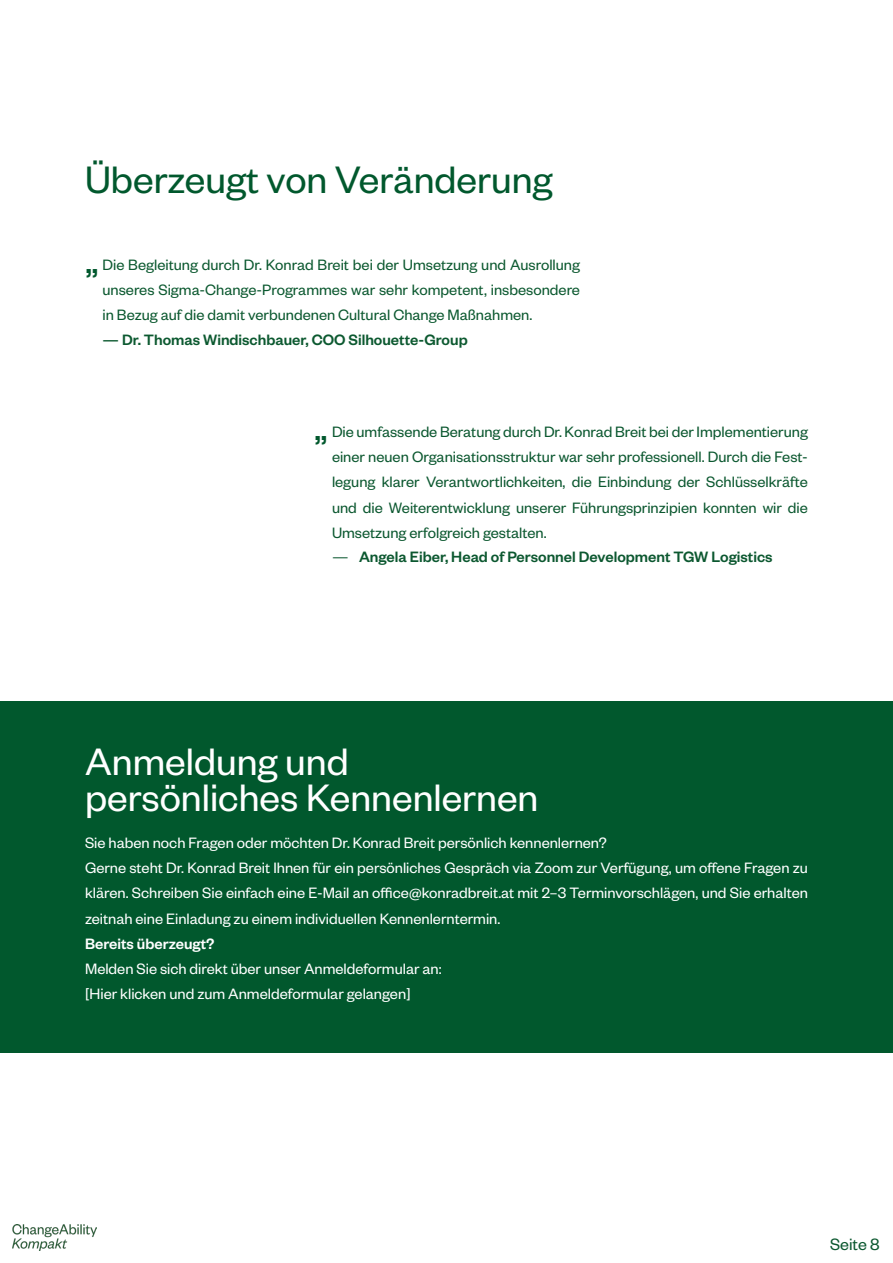
<style>
.page{position:relative;width:893px;height:1263px;background:#fff}
.page>*{position:absolute;margin:0;border:0;box-sizing:border-box;transform-origin:0 0}
.t1{font:42px/36px "Founders Grotesk";color:#fff}
.t2{font:42px "Founders Grotesk";color:#01582d}
.t3{font:18px "Founders Grotesk";color:#0c5830}
.Fliesstext{font:16.5px/25.2px "Founders Grotesk";color:#fff;text-align:justify}
.Fliesstext-2{font:16.5px/25.2px "Founders Grotesk";color:#0c5830;text-align:justify}
.t4{font:16.5px/25.2px "Founders Grotesk";color:#0c5930;text-align:justify}
.t5{font:500 16.5px "Founders Grotesk";color:#0c5830}
.t6{font:500 16.5px "Founders Grotesk";color:#0c5930}
.Fliesstext-3{font:500 16.5px "Founders Grotesk";color:#fff}
.s1{font-weight:400}
</style>
<div class="page">
<img style="left:13px;top:1225px;width:83px;height:25px">
<div style="left:0;top:701px;width:893px;height:351px;background:#01582d"></div>
<h1 class="t2" style="left:85px;top:154px;width:469px">Überzeugt von Veränderung</h1>
<p class="t4" style="left:103px;top:251px;width:479px">Die Begleitung durch Dr. Konrad Breit bei der Umsetzung und Ausrollung unseres Sigma-Change-Programmes war sehr kompetent, insbesondere in Bezug auf die damit verbundenen Cultural Change Maßnahmen.</p>
<p class="t6" style="left:103px;top:330px;width:367px">— Dr. Thomas Windischbauer, COO Silhouette-Group</p>
<h1 class="t2" style="left:85px;top:233px;width:15px">„</h1>
<p class="Fliesstext-2" style="left:332px;top:418px;width:477px">Die umfassende Beratung durch Dr. Konrad Breit bei der Implementierung einer neuen Organisationsstruktur war sehr professionell. Durch die Fest&shy;legung klarer Verantwortlichkeiten, die Einbindung der Schlüsselkräfte und die Weiterentwicklung unserer Führungsprinzipien konnten wir die Umsetzung erfolgreich gestalten.</p>
<p class="t5" style="left:332px;top:546px;width:442px"><span class="s1">—</span> Angela Eiber, Head of Personnel Development TGW Logistics</p>
<h1 class="t2" style="left:314px;top:401px;width:15px">„</h1>
<h1 class="t1" style="left:85px;top:741px;width:455px">Anmeldung und persönliches Kennenlernen</h1>
<p class="Fliesstext" style="left:85px;top:829px;width:523px">Sie haben noch Fragen oder möchten Dr. Konrad Breit persönlich kennenlernen?</p>
<p class="Fliesstext" style="left:85px;top:854px;width:724px">Gerne steht Dr. Konrad Breit Ihnen für ein persönliches Gespräch via Zoom zur Verfügung, um offene Fragen zu klären. Schreiben Sie einfach eine E-Mail an office@konradbreit.at mit 2–3 Terminvorschlägen, und Sie erhalten zeitnah eine Einladung zu einem individuellen Kennenlerntermin.</p>
<p class="Fliesstext-3" style="left:85px;top:933px;width:131px">Bereits überzeugt?</p>
<p class="Fliesstext" style="left:85px;top:955px;width:358px">Melden Sie sich direkt über unser Anmeldeformular an:</p>
<p class="Fliesstext" style="left:85px;top:980px;width:327px">[Hier klicken und zum Anmeldeformular gelangen]</p>
<p class="t3" style="left:830px;top:1233px;width:51px">Seite 8</p>
</div>
